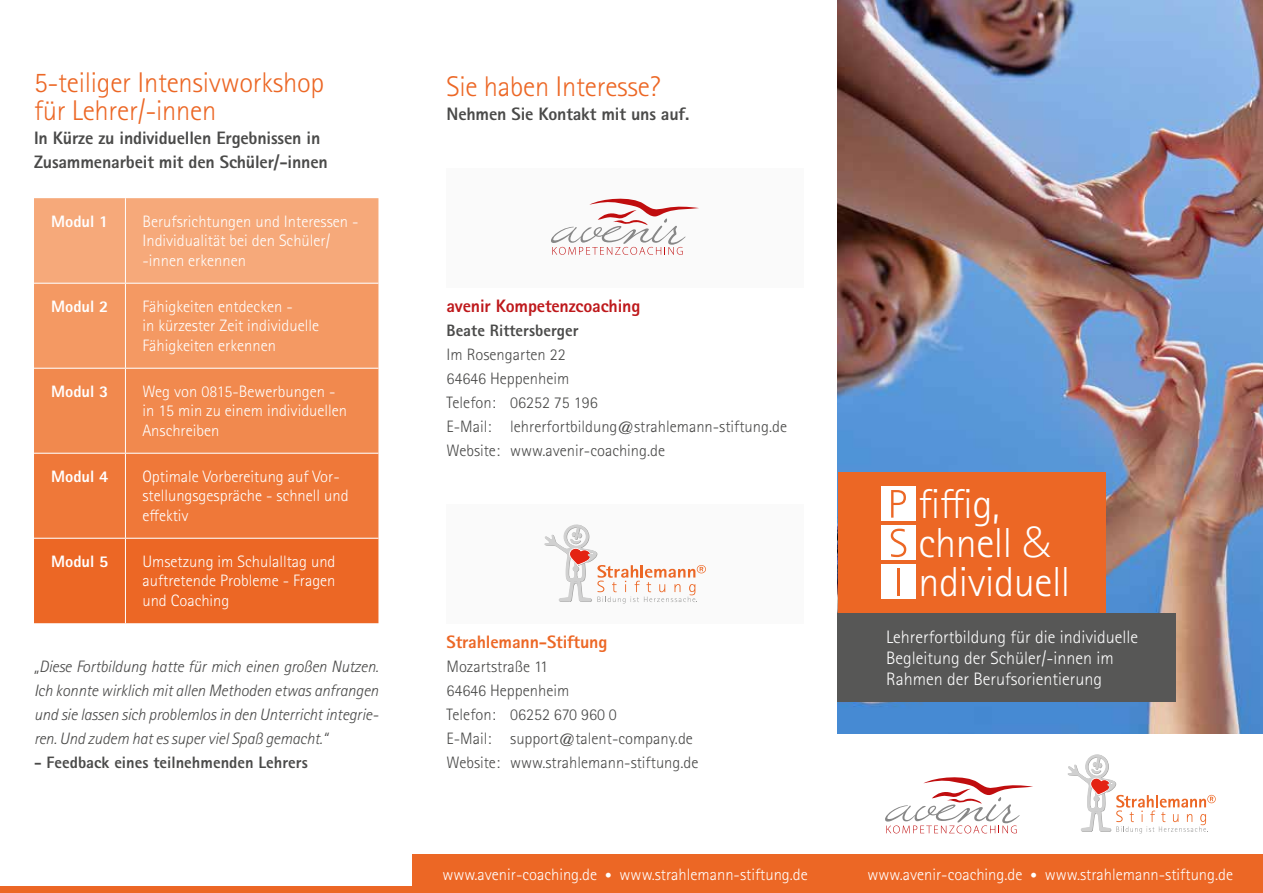
<style>
.page{position:relative;width:1263px;height:893px;background:#fff}
.page>*{position:absolute;margin:0;border:0;box-sizing:border-box;transform-origin:0 0}
.t1{font:300 42px/39px "Rotis Sans Serif Pro";letter-spacing:-.01em;color:#fff}
.t2{font:300 28.5px/28.5px "Rotis Sans Serif Pro";letter-spacing:-.01em;color:#ec6725}
.t3{font:800 18px/24px "Rotis Sans Serif Pro";letter-spacing:-.01em;color:#4a4a49}
.t4{font:300 18px/21px "Rotis Sans Serif Pro";color:#fff}
.t5{font:800 18px "Rotis Sans Serif Pro";letter-spacing:-.01em;color:#be181b}
.t6{font:800 18px "Rotis Sans Serif Pro";letter-spacing:-.01em;color:#ec6725}
.t7{font:300 16.5px/19.8px "Rotis Sans Serif Pro";color:#fff}
.t8{font:300 16.5px/24px "Rotis Sans Serif Pro";color:#4a4a49}
.t9{font:italic 300 16.5px/24px "Rotis Sans Serif Pro";letter-spacing:-.01em;color:#4a4a49;text-align:justify}
.t10{font:800 16.5px "Rotis Sans Serif Pro";color:#4a4a49}
.t11{font:800 16.5px "Rotis Sans Serif Pro";color:#fff}
.s1{font-family:"Open Sans"}
.s2{font-size:13.5px}
</style>
<div class="page">
<img style="left:838px;top:0;width:425px;height:733px">
<svg style="left:34px;top:198px;width:344px;height:425px;background:#f1884f"></svg>
<hr style="left:125px;top:198px;width:1px;height:85px;background:#fff">
<hr style="left:34px;top:283px;width:91px;height:1px;background:#fff">
<hr style="left:125px;top:283px;width:253px;height:1px;background:#fff">
<hr style="left:125px;top:284px;width:1px;height:84px;background:#fff">
<hr style="left:34px;top:368px;width:91px;height:1px;background:#fff">
<hr style="left:125px;top:368px;width:253px;height:1px;background:#fff">
<hr style="left:125px;top:369px;width:1px;height:84px;background:#fff">
<hr style="left:34px;top:453px;width:91px;height:1px;background:#fff">
<hr style="left:125px;top:453px;width:253px;height:1px;background:#fff">
<hr style="left:125px;top:454px;width:1px;height:84px;background:#fff">
<hr style="left:34px;top:538px;width:91px;height:1px;background:#fff">
<hr style="left:125px;top:538px;width:253px;height:1px;background:#fff">
<hr style="left:125px;top:539px;width:1px;height:84px;background:#fff">
<div style="left:838px;top:472px;width:268px;height:141px;background:#ec6725"></div>
<div style="left:881px;top:487px;width:34px;height:34px;background:#fff"></div>
<div style="left:881px;top:526px;width:34px;height:34px;background:#fff"></div>
<div style="left:881px;top:565px;width:34px;height:34px;background:#fff"></div>
<div style="left:838px;top:613px;width:338px;height:89px;background:#575756"></div>
<hr style="left:897px;top:568px;width:3px;height:28px;background:#ec6725">
<svg style="left:891px;top:529px;width:15px;height:28px"></svg>
<svg style="left:891px;top:490px;width:15px;height:28px"></svg>
<div style="left:412px;top:855px;width:851px;height:38px;background:#ec6725"></div>
<div style="left:0;top:887px;width:417px;height:6px;background:#ec6725"></div>
<div style="left:446px;top:504px;width:358px;height:120px;background:#fafafa"></div>
<svg style="left:544px;top:524px;width:162px;height:80px"></svg>
<div style="left:446px;top:168px;width:357px;height:120px;background:#fafafa"></div>
<svg style="left:551px;top:199px;width:148px;height:56px"></svg>
<svg style="left:1068px;top:754px;width:148px;height:79px"></svg>
<svg style="left:885px;top:777px;width:148px;height:56px"></svg>
<h2 class="t2" style="left:34px;top:68px;width:292px">5-teiliger Intensivworkshop für Lehrer/-innen</h2>
<p class="t3" style="left:34px;top:126px;width:295px">In Kürze zu individuellen Ergebnissen in<br>Zusammenarbeit mit den Schüler/-innen</p>
<p class="t11" style="left:51px;top:210px;width:59px">Modul 1</p>
<p class="t7" style="left:142px;top:211px;width:218px">Berufsrichtungen und Interessen -<br>Individualität bei den Schüler/ -innen erkennen</p>
<p class="t11" style="left:51px;top:295px;width:59px">Modul 2</p>
<p class="t7" style="left:142px;top:296px;width:178px">Fähigkeiten entdecken -<br>in kürzester Zeit individuelle<br>Fähigkeiten erkennen</p>
<p class="t11" style="left:51px;top:380px;width:59px">Modul 3</p>
<p class="t7" style="left:142px;top:381px;width:206px">Weg von 0815-Bewerbungen - in 15 min zu einem individuellen<br>Anschreiben</p>
<p class="t11" style="left:51px;top:465px;width:59px">Modul 4</p>
<p class="t7" style="left:142px;top:466px;width:208px">Optimale Vorbereitung auf Vor&shy;stellungsgespräche - schnell und effektiv</p>
<p class="t11" style="left:51px;top:551px;width:59px">Modul 5</p>
<p class="t7" style="left:142px;top:551px;width:195px;text-align:justify">Umsetzung im Schulalltag und auftretende Probleme - Fragen und Coaching</p>
<p class="t9" style="left:34px;top:654px;width:346px">„Diese Fortbildung hatte für mich einen großen Nutzen.<br>Ich konnte wirklich mit allen Methoden etwas anfrangen und sie lassen sich problemlos in den Unterricht integrie&shy;ren. Und zudem hat es super viel Spaß gemacht.“</p>
<p class="t10" style="left:34px;top:752px;width:275px">- Feedback eines teilnehmenden Lehrers</p>
<h2 class="t2" style="left:446px;top:72px;width:216px">Sie haben Interesse?</h2>
<p class="t3" style="left:446px;top:102px;width:244px">Nehmen Sie Kontakt mit uns auf.</p>
<p class="t5" style="left:446px;top:294px;width:195px">avenir Kompetenzcoaching</p>
<p class="t10" style="left:446px;top:320px;width:133px">Beate Rittersberger</p>
<p class="t8" style="left:446px;top:343px;width:342px">Im Rosengarten 22<br>64646 Heppenheim<br>Telefon: 06252 75 196<br>E-Mail: lehrerfortbildung@strahlemann-stiftung.de<br>Website: www.avenir-coaching.de</p>
<p class="t6" style="left:446px;top:630px;width:162px">Strahlemann-Stiftung</p>
<p class="t8" style="left:446px;top:655px;width:253px">Mozartstraße 11<br>64646 Heppenheim<br>Telefon: 06252 670 960 0<br>E-Mail: support@talent-company.de<br>Website: www.strahlemann-stiftung.de</p>
<h1 class="t1" style="left:918px;top:485px;width:153px">fiffig, chnell <span class="s1">&amp; </span>ndividuell</h1>
<p class="t4" style="left:886px;top:626px;width:253px">Lehrerfortbildung für die individuelle<br>Begleitung der Schüler/-innen im<br>Rahmen der Berufsorientierung</p>
<p class="t7" style="left:442px;top:864px;width:367px">www.avenir-coaching.de <span class="s2">•</span> www.strahlemann-stiftung.de</p>
<p class="t7" style="left:868px;top:864px;width:367px">www.avenir-coaching.de <span class="s2">•</span> www.strahlemann-stiftung.de</p>
</div>
